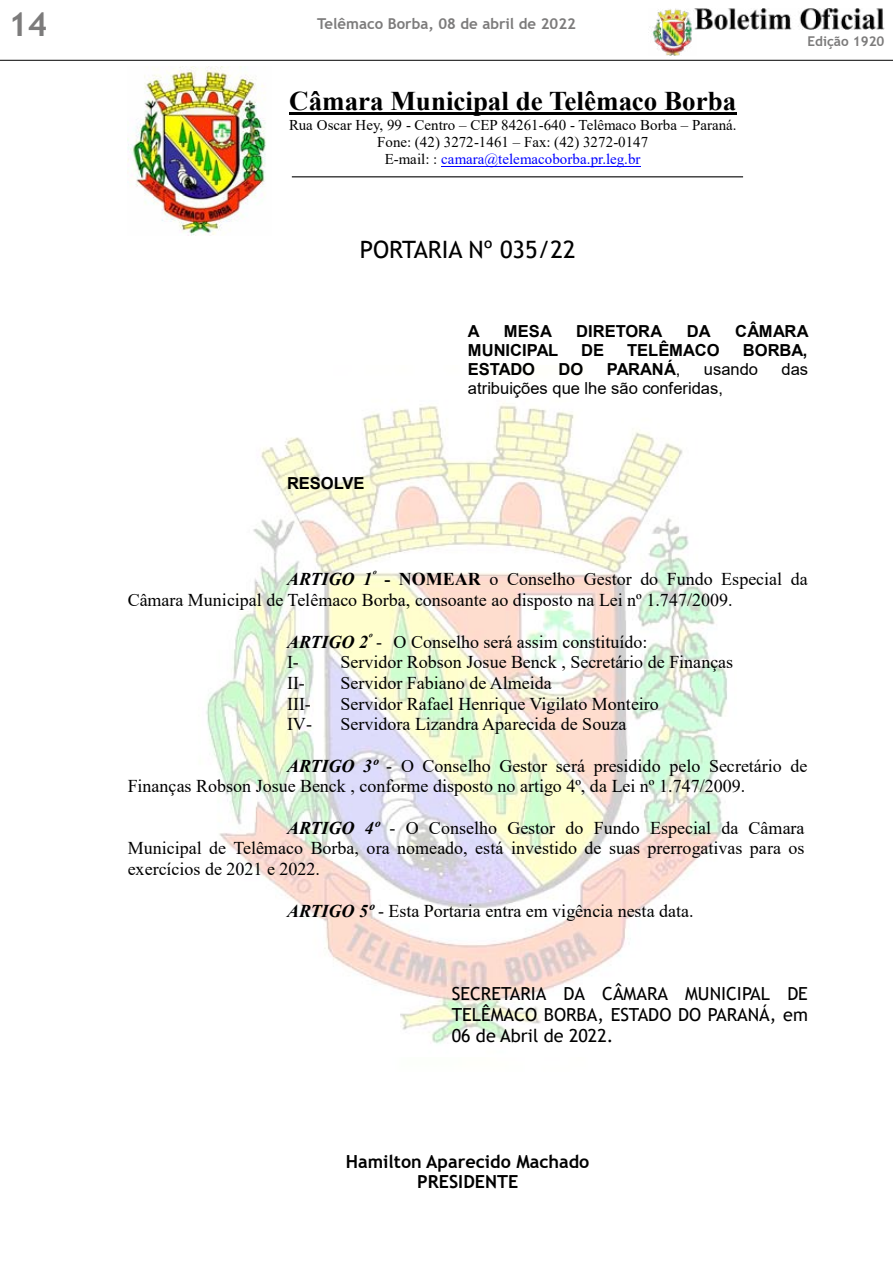
<style>
.page{position:relative;width:893px;height:1263px;background:#fff}
.page>*{position:absolute;margin:0;border:0;box-sizing:border-box;transform-origin:0 0}
.t1{font:700 33px "Trebuchet MS";color:#7c7b7b}
.t2{font:700 27px "Times New Roman";color:#000}
.t3{font:24px "Trebuchet MS";color:#000}
.t4{font:18px/20.7px "Times New Roman";color:#000}
.t5{font:18px/20.9px "Trebuchet MS";color:#000;text-align:justify}
.t6{font:700 18px/20.9px "Trebuchet MS";color:#000;text-align:center}
.t7{font:700 16.5px "Arial";letter-spacing:-.005em;color:#000}
.t8{font:16.5px "Arial";color:#000}
.t9{font:15px/17.2px "Times New Roman";color:#000;text-align:center}
.t10{font:700 15px "Trebuchet MS";color:#7c7b7b}
.t11{font:700 13.5px "Trebuchet MS";color:#7c7b7b}
.s1{color:#00f}
.s2{font-weight:400}
.s3{font-weight:700;font-style:italic}
.s4{font-weight:700}
</style>
<div class="page">
<img style="left:649px;top:9px;width:47px;height:47px">
<img style="left:693px;top:8px;width:191px;height:21px">
<hr style="left:0;top:60px;width:893px;height:1px;background:#000">
<hr style="left:289px;top:113px;width:447px;height:2px;background:#000">
<hr style="left:441px;top:166px;width:200px;height:1px;background:#00f">
<hr style="left:292px;top:176px;width:451px;height:1px;background:#000">
<img style="left:206px;top:403px;width:521px;height:641px">
<img style="left:128px;top:66px;width:138px;height:169px">
<h1 class="t1" style="left:9px;top:3px;width:40px">14</h1>
<p class="t10" style="left:317px;top:14px;width:260px">Telêmaco Borba, 08 de abril de 2022</p>
<h2 class="t2" style="left:289px;top:81px;width:448px">Câmara Municipal de Telêmaco Borba</h2>
<p class="t9" style="left:289px;top:116px;width:449px">Rua Oscar Hey, 99 - Centro – CEP 84261-640 - Telêmaco Borba – Paraná.<br>Fone: (42) 3272-1461 – Fax: (42) 3272-0147<br>E-mail: : <span class="s1">camara@telemacoborba.pr.leg.br</span></p>
<h3 class="t3" style="left:360px;top:234px;width:217px">PORTARIA Nº 035/22</h3>
<p class="t11" style="left:807px;top:33px;width:79px">Edição 1920</p>
<p class="t7" style="left:287px;top:472px;width:79px">RESOLVE</p>
<p class="t7" style="left:468px;top:320px;width:13px">A</p>
<p class="t7" style="left:504px;top:320px;width:50px">MESA</p>
<p class="t7" style="left:576px;top:320px;width:88px">DIRETORA</p>
<p class="t7" style="left:687px;top:320px;width:26px">DA</p>
<p class="t7" style="left:735px;top:320px;width:75px">CÂMARA</p>
<p class="t7" style="left:468px;top:339px;width:92px">MUNICIPAL</p>
<p class="t7" style="left:581px;top:339px;width:24px">DE</p>
<p class="t7" style="left:627px;top:339px;width:94px">TELÊMACO</p>
<p class="t7" style="left:743px;top:339px;width:66px">BORBA,</p>
<p class="t7" style="left:468px;top:358px;width:69px">ESTADO</p>
<p class="t7" style="left:559px;top:358px;width:26px">DO</p>
<p class="t7" style="left:607px;top:358px;width:75px">PARANÁ<span class="s2">,</span></p>
<p class="t8" style="left:704px;top:358px;width:56px">usando</p>
<p class="t8" style="left:781px;top:358px;width:28px">das</p>
<p class="t8" style="left:468px;top:377px;width:257px">atribuições que lhe são conferidas,</p>
<p class="t4" style="left:128px;top:568px;width:682px;text-indent:160px"><span class="s3">ARTIGO 1</span><sup>º</sup> <span class="s4">- NOMEAR</span> o Conselho Gestor do Fundo Especial da<br>Câmara Municipal de Telêmaco Borba, consoante ao disposto na Lei nº 1.747/2009.</p>
<p class="t4" style="left:287px;top:631px;width:362px"><span class="s3">ARTIGO 2</span><sup>º</sup> - O Conselho será assim constituído:<br>I-</p>
<p class="t4" style="left:340px;top:651px;width:394px">Servidor Robson Josue Benck , Secretário de Finanças</p>
<p class="t4" style="left:287px;top:672px;width:19px">II-</p>
<p class="t4" style="left:340px;top:672px;width:213px">Servidor Fabiano de Almeida</p>
<p class="t4" style="left:287px;top:693px;width:25px">III-</p>
<p class="t4" style="left:340px;top:693px;width:320px">Servidor Rafael Henrique Vigilato Monteiro</p>
<p class="t4" style="left:287px;top:713px;width:26px">IV-</p>
<p class="t4" style="left:340px;top:713px;width:287px">Servidora Lizandra Aparecida de Souza</p>
<p class="t4" style="left:128px;top:755px;width:681px;text-indent:160px"><span class="s3">ARTIGO 3º</span> - O Conselho Gestor será presidido pelo Secretário de<br>Finanças Robson Josue Benck , conforme disposto no artigo 4º, da Lei nº 1.747/2009.</p>
<p class="t4" style="left:128px;top:817px;width:678px;text-align:justify;text-indent:160px"><span class="s3">ARTIGO 4º</span> - O Conselho Gestor do Fundo Especial da Câmara Municipal de Telêmaco Borba, ora nomeado, está investido de suas prerrogativas para os exercícios de 2021 e 2022.</p>
<p class="t4" style="left:287px;top:900px;width:408px"><span class="s3">ARTIGO 5º</span> - Esta Portaria entra em vigência nesta data.</p>
<p class="t5" style="left:452px;top:983px;width:358px">SECRETARIA DA CÂMARA MUNICIPAL DE TELÊMACO BORBA, ESTADO DO PARANÁ, em 06 de Abril de 2022.</p>
<p class="t6" style="left:346px;top:1151px;width:245px">Hamilton Aparecido Machado<br>PRESIDENTE</p>
</div>
